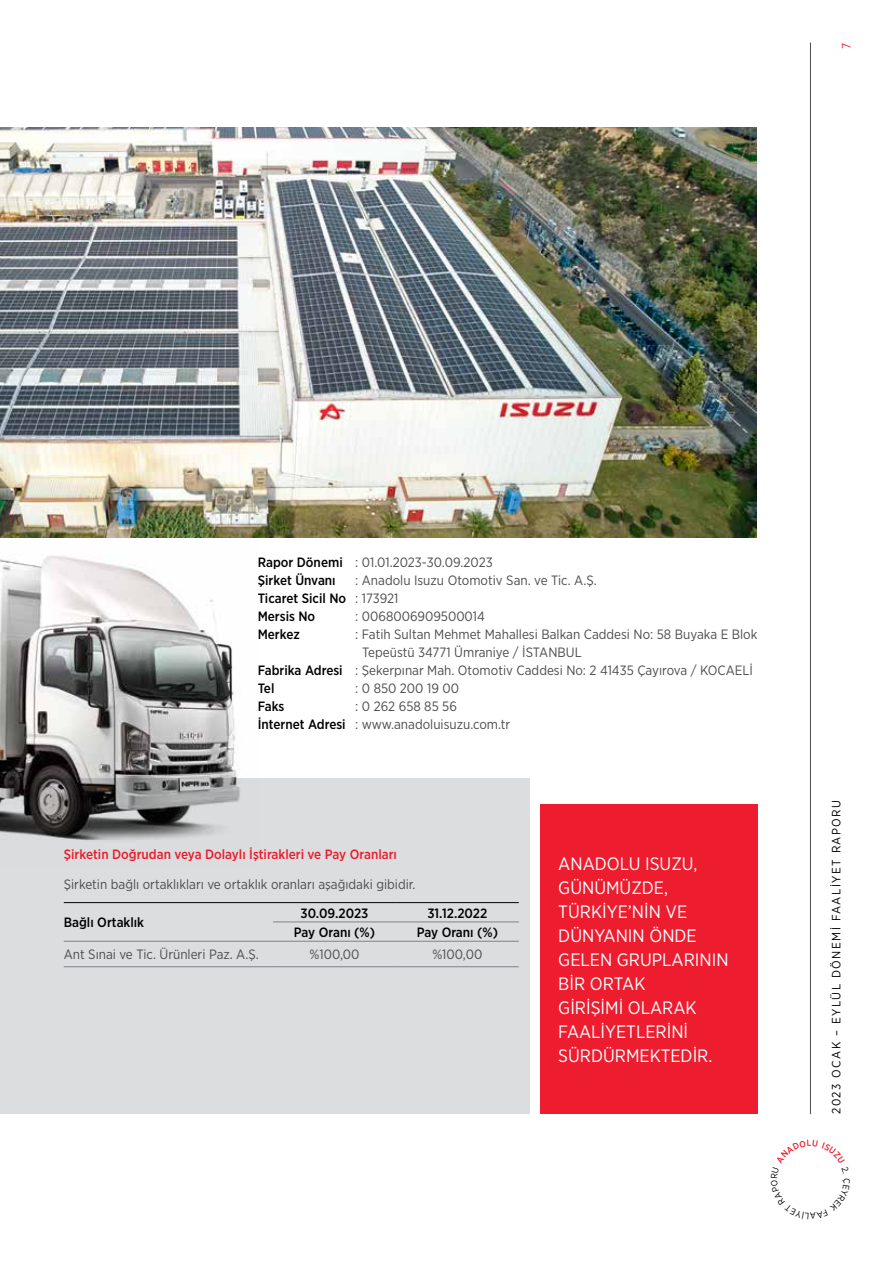
<style>
.page{position:relative;width:893px;height:1263px;background:#fff}
.page>*{position:absolute;margin:0;border:0;box-sizing:border-box;transform-origin:0 0}
.t1{font:18px/24px "Gotham Narrow";color:#fff}
.t2{font:13.5px/18px "Gotham Narrow";color:#4d4d4f}
.t3{font:500 13.5px/18px "Gotham Narrow";color:#000}
.t4{font:500 13.5px "Gotham Narrow";color:#ed1c2e}
.t5{font:12px "Gotham Narrow";letter-spacing:.12em;color:#000}
.t6{font:12px "Gotham Narrow";color:#ed1c2e}
.s1{font-weight:400;color:#4d4d4f}
.s2{font-weight:500;color:#000}
</style>
<div class="page">
<hr style="left:810px;top:43px;width:1px;height:1071px;background:#4d4d4f">
<img style="left:0;top:128px;width:757px;height:410px">
<div style="left:540px;top:804px;width:218px;height:310px;background:#ed1c2e"></div>
<div style="left:0;top:778px;width:529px;height:336px;background:#dcddde"></div>
<hr style="left:396px;top:902px;width:123px;height:1px;background:#000">
<hr style="left:396px;top:922px;width:123px;height:1px;background:#808285">
<hr style="left:396px;top:941px;width:123px;height:1px;background:#808285">
<hr style="left:396px;top:966px;width:123px;height:1px;background:#808285">
<hr style="left:64px;top:902px;width:209px;height:1px;background:#000">
<hr style="left:273px;top:902px;width:123px;height:1px;background:#000">
<hr style="left:64px;top:941px;width:209px;height:1px;background:#808285">
<hr style="left:273px;top:922px;width:123px;height:1px;background:#808285">
<hr style="left:273px;top:941px;width:123px;height:1px;background:#808285">
<hr style="left:64px;top:966px;width:209px;height:1px;background:#808285">
<hr style="left:273px;top:966px;width:123px;height:1px;background:#808285">
<img style="left:0;top:555px;width:240px;height:285px">
<p class="t6" style="left:839px;top:49px;width:8px;rotate:-90deg">7</p>
<p class="t3" style="left:258px;top:553px;width:237px">Rapor Dönemi <span class="s1">: 01.01.2023-30.09.2023<br></span>Şirket Ünvanı</p>
<p class="t2" style="left:258px;top:571px;width:340px;text-indent:97px">: Anadolu Isuzu Otomotiv San. ve Tic. A.Ş.<br><span class="s2">Ticaret Sicil No</span> : 173921<br><span class="s2">Mersis No</span></p>
<p class="t2" style="left:355px;top:607px;width:131px">: 0068006909500014</p>
<p class="t3" style="left:258px;top:625px;width:44px">Merkez</p>
<p class="t2" style="left:355px;top:625px;width:404px">: Fatih Sultan Mehmet Mahallesi Balkan Caddesi No: 58 Buyaka E Blok</p>
<p class="t2" style="left:362px;top:643px;width:221px">Tepeüstü 34771 Ümraniye / İSTANBUL</p>
<p class="t2" style="left:258px;top:661px;width:497px"><span class="s2">Fabrika Adresi</span> : Şekerpınar Mah. Otomotiv Caddesi No: 2 41435 Çayırova / KOCAELİ</p>
<p class="t3" style="left:258px;top:679px;width:18px">Tel</p>
<p class="t2" style="left:355px;top:679px;width:105px">: 0 850 200 19 00</p>
<p class="t3" style="left:258px;top:697px;width:28px">Faks</p>
<p class="t2" style="left:258px;top:697px;width:254px;text-indent:97px">: 0 262 658 85 56<br><span class="s2">İnternet Adresi</span> : www.anadoluisuzu.com.tr</p>
<p class="t4" style="left:64px;top:845px;width:335px">Şirketin Doğrudan veya Dolaylı İştirakleri ve Pay Oranları</p>
<p class="t2" style="left:64px;top:875px;width:353px">Şirketin bağlı ortaklıkları ve ortaklık oranları aşağıdaki gibidir.</p>
<p class="t3" style="left:64px;top:913px;width:82px">Bağlı Ortaklık</p>
<p class="t3" style="left:300px;top:904px;width:69px">30.09.2023</p>
<p class="t3" style="left:427px;top:904px;width:62px">31.12.2022</p>
<p class="t3" style="left:294px;top:923px;width:83px">Pay Oranı (%)</p>
<p class="t3" style="left:417px;top:923px;width:83px">Pay Oranı (%)</p>
<p class="t2" style="left:64px;top:945px;width:196px">Ant Sınai ve Tic. Ürünleri Paz. A.Ş.</p>
<p class="t2" style="left:309px;top:945px;width:52px">%100,00</p>
<p class="t2" style="left:432px;top:945px;width:52px">%100,00</p>
<h1 class="t1" style="left:558px;top:852px;width:172px">ANADOLU ISUZU,<br>GÜNÜMÜZDE,<br>TÜRKİYE’NİN VE<br>DÜNYANIN ÖNDE<br>GELEN GRUPLARININ<br>BİR ORTAK<br>GİRİŞİMİ OLARAK<br>FAALİYETLERİNİ<br>SÜRDÜRMEKTEDİR.</h1>
<p class="t5" style="left:829px;top:1114px;width:316px;rotate:-90deg">2023 OCAK – EYLÜL DÖNEMİ FAALİYET RAPORU</p>
</div>
